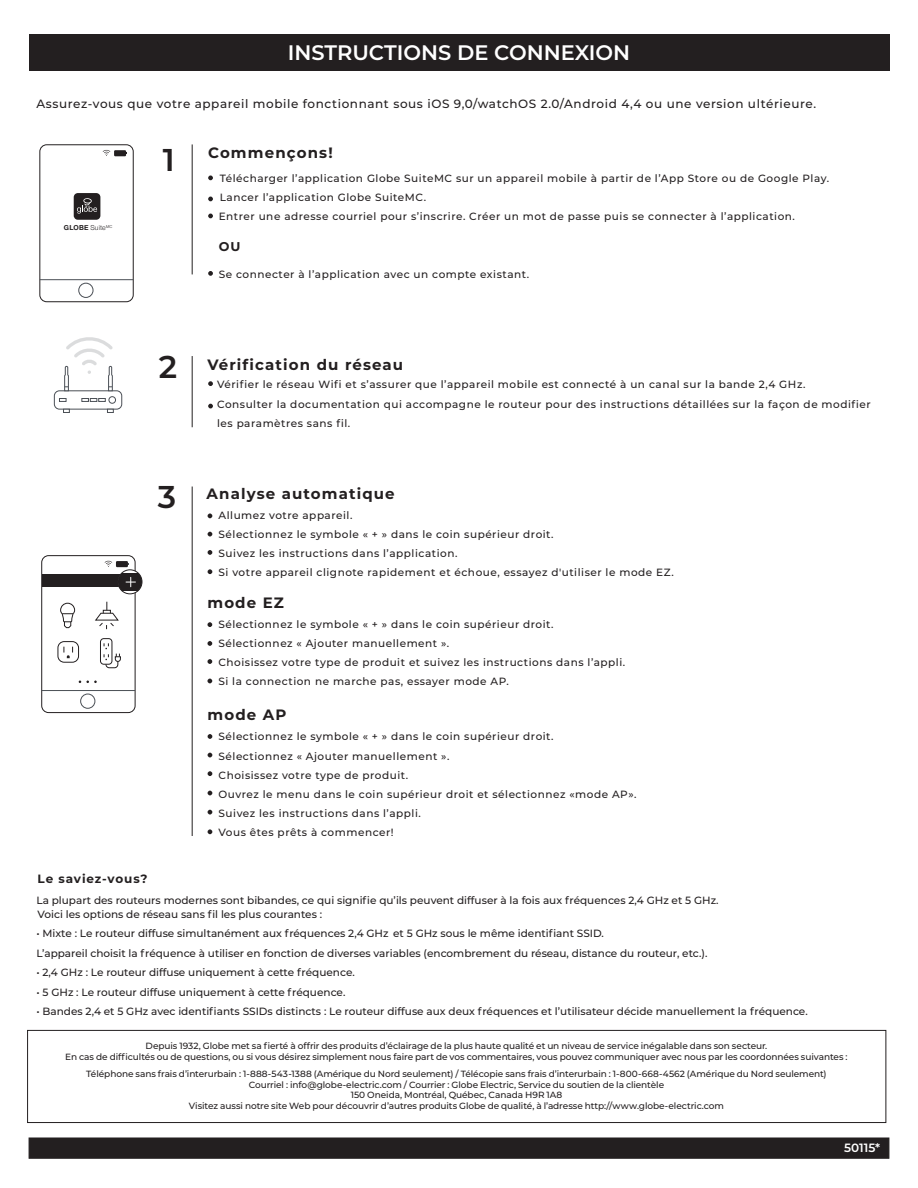
<style>
.page{position:relative;width:918px;height:1188px;background:#fff}
.page>*{position:absolute;margin:0;border:0;box-sizing:border-box;transform-origin:0 0}
.t1{font:600 31.5px "Montserrat";color:#231f20}
.t2{font:600 21px "Montserrat";color:#fff}
.t3{font:700 15px "Montserrat";letter-spacing:.075em;color:#231f20}
.t4{font:700 12.75px "Montserrat";color:#231f20}
.t5{font:500 12px "Montserrat";letter-spacing:.05em;color:#231f20}
.t6{font:700 12px "Montserrat";letter-spacing:.075em;color:#231f20}
.t7{font:600 12px "Montserrat";color:#fff}
.t8{font:500 10.5px/19px "Montserrat";letter-spacing:.05em;color:#231f20}
.t9{font:500 10.5px/13.5px "Montserrat";color:#231f20}
.t10{font:500 9px/10.6px "Montserrat";letter-spacing:-.01em;color:#231f20;text-align:center}
.t11{font:700 6.9px "Helvetica Neue";letter-spacing:.025em;color:#231f20}
.s1{font-weight:300}
.s2{font-weight:600;font-size:31.5px}
</style>
<div class="page">
<div style="left:29px;top:1138px;width:860px;height:20px;background:#231f20"></div>
<div style="left:27px;top:1030px;width:859px;height:93px;border:1px solid #231f20"></div>
<div style="left:29px;top:35px;width:860px;height:36px;background:#231f20"></div>
<div style="left:41px;top:555px;width:94px;height:158px;border:1px solid #231f20;border-radius:7px"></div>
<div style="left:80px;top:694px;width:15px;height:14px;border:1px solid #4a4f55;border-radius:50%"></div>
<hr style="left:42px;top:690px;width:93px;height:1px;background:#4a4f55">
<div style="left:116px;top:561px;width:12px;height:6px;background:#231f20"></div>
<div style="left:100px;top:638px;width:12px;height:27px;border:1px solid #231f20;border-radius:3px"></div>
<svg style="left:104px;top:643px;width:17px;height:26px"></svg>
<div style="left:57px;top:641px;width:22px;height:22px;border:1px solid #231f20;border-radius:6px"></div>
<svg style="left:63px;top:647px;width:10px;height:11px"></svg>
<svg style="left:60px;top:602px;width:15px;height:26px"></svg>
<svg style="left:95px;top:602px;width:24px;height:27px"></svg>
<div style="left:42px;top:574px;width:93px;height:13px;background:#231f20"></div>
<svg style="left:79px;top:681px;width:18px;height:2px"></svg>
<svg style="left:118px;top:563px;width:24px;height:31px"></svg>
<div style="left:118px;top:569px;width:24px;height:25px;border:1px solid #231f20;border-radius:50%"></div>
<svg style="left:105px;top:560px;width:7px;height:7px"></svg>
<div style="left:40px;top:144px;width:94px;height:158px;border:1px solid #231f20;border-radius:7px"></div>
<div style="left:79px;top:283px;width:14px;height:15px;border:1px solid #4a4f55;border-radius:50%"></div>
<hr style="left:40px;top:279px;width:93px;height:1px;background:#4a4f55">
<div style="left:114px;top:150px;width:12px;height:6px;background:#231f20"></div>
<svg style="left:74px;top:193px;width:26px;height:27px"></svg>
<svg style="left:103px;top:150px;width:7px;height:6px"></svg>
<div style="left:54px;top:390px;width:68px;height:20px;border:1px solid #4a4f55;border-radius:5px"></div>
<div style="left:109px;top:396px;width:7px;height:8px;border:1px solid #4a4f55;border-radius:50%"></div>
<svg style="left:59px;top:398px;width:7px;height:4px"></svg>
<svg style="left:81px;top:398px;width:25px;height:4px"></svg>
<svg style="left:63px;top:409px;width:7px;height:4px"></svg>
<svg style="left:107px;top:409px;width:7px;height:4px"></svg>
<svg style="left:64px;top:337px;width:49px;height:55px"></svg>
<hr style="left:192px;top:144px;width:1px;height:130px;background:#231f20">
<svg style="left:208px;top:734px;width:4px;height:5px"></svg>
<svg style="left:208px;top:753px;width:4px;height:4px"></svg>
<svg style="left:208px;top:771px;width:4px;height:5px"></svg>
<svg style="left:208px;top:791px;width:4px;height:4px"></svg>
<svg style="left:208px;top:810px;width:4px;height:5px"></svg>
<svg style="left:208px;top:829px;width:4px;height:5px"></svg>
<svg style="left:208px;top:514px;width:4px;height:4px"></svg>
<svg style="left:208px;top:532px;width:4px;height:4px"></svg>
<svg style="left:208px;top:550px;width:4px;height:5px"></svg>
<svg style="left:208px;top:569px;width:4px;height:5px"></svg>
<svg style="left:207px;top:641px;width:5px;height:5px"></svg>
<svg style="left:207px;top:659px;width:5px;height:5px"></svg>
<svg style="left:207px;top:622px;width:5px;height:5px"></svg>
<svg style="left:207px;top:679px;width:5px;height:4px"></svg>
<hr style="left:192px;top:487px;width:1px;height:349px;background:#231f20">
<svg style="left:208px;top:197px;width:5px;height:4px"></svg>
<svg style="left:208px;top:175px;width:5px;height:5px"></svg>
<svg style="left:208px;top:214px;width:5px;height:4px"></svg>
<svg style="left:208px;top:271px;width:5px;height:5px"></svg>
<svg style="left:208px;top:381px;width:5px;height:5px"></svg>
<svg style="left:208px;top:404px;width:5px;height:4px"></svg>
<hr style="left:192px;top:356px;width:1px;height:71px;background:#231f20">
<h2 class="t2" style="left:288px;top:37px;width:344px">INSTRUCTIONS DE CONNEXION</h2>
<p class="t5" style="left:37px;top:96px;width:781px">Assurez-vous que votre appareil mobile fonctionnant sous iOS 9,0/watchOS 2.0/Android 4,4 ou une version ultérieure.</p>
<p class="t11" style="left:64px;top:222px;width:50px">GLOBE <span class="s1">Suite</span><sup>MC</sup></p>
<h1 class="t1" style="left:163px;top:138px;width:14px">1</h1>
<h3 class="t3" style="left:208px;top:142px;width:126px">Commençons!</h3>
<p class="t8" style="left:219px;top:168px;width:612px">Télécharger l’application Globe SuiteMC sur un appareil mobile à partir de l’App Store ou de Google Play.<br>Lancer l’application Globe SuiteMC.<br>Entrer une adresse courriel pour s’inscrire. Créer un mot de passe puis se connecter à l’application.</p>
<p class="t4" style="left:219px;top:237px;width:23px">OU</p>
<p class="t8" style="left:219px;top:264px;width:312px">Se connecter à l’application avec un compte existant.</p>
<h3 class="t3" style="left:159px;top:354px;width:246px"><span class="s2">2</span> Vérification du réseau</h3>
<p class="t8" style="left:217px;top:375px;width:655px">Vérifier le réseau Wifi et s’assurer que l’appareil mobile est connecté à un canal sur la bande 2,4 GHz.<br>Consulter la documentation qui accompagne le routeur pour des instructions détaillées sur la façon de modifier les paramètres sans fil.</p>
<h1 class="t1" style="left:158px;top:475px;width:20px">3</h1>
<h3 class="t3" style="left:207px;top:483px;width:190px">Analyse automatique</h3>
<p class="t8" style="left:219px;top:506px;width:457px">Allumez votre appareil.<br>Sélectionnez le symbole « + » dans le coin supérieur droit.<br>Suivez les instructions dans l’application.<br>Si votre appareil clignote rapidement et échoue, essayez d'utiliser le mode EZ.</p>
<h3 class="t3" style="left:207px;top:591px;width:78px">mode EZ</h3>
<p class="t8" style="left:218px;top:614px;width:408px">Sélectionnez le symbole « + » dans le coin supérieur droit.<br>Sélectionnez « Ajouter manuellement ».<br>Choisissez votre type de produit et suivez les instructions dans l’appli.<br>Si la connection ne marche pas, essayer mode AP.</p>
<h3 class="t3" style="left:207px;top:704px;width:80px">mode AP</h3>
<p class="t8" style="left:219px;top:727px;width:419px">Sélectionnez le symbole « + » dans le coin supérieur droit.<br>Sélectionnez « Ajouter manuellement ».<br>Choisissez votre type de produit.<br>Ouvrez le menu dans le coin supérieur droit et sélectionnez «mode AP».<br>Suivez les instructions dans l’appli.<br>Vous êtes prêts à commencer!</p>
<p class="t6" style="left:38px;top:870px;width:111px">Le saviez-vous?</p>
<p class="t9" style="left:36px;top:893px;width:684px">La plupart des routeurs modernes sont bibandes, ce qui signifie qu’ils peuvent diffuser à la fois aux fréquences 2,4 GHz et 5 GHz.<br>Voici les options de réseau sans fil les plus courantes :</p>
<p class="t9" style="left:36px;top:924px;width:673px;line-height:19.5px">• Mixte : Le routeur diffuse simultanément aux fréquences 2,4 GHz et 5 GHz sous le même identifiant SSID.<br>L’appareil choisit la fréquence à utiliser en fonction de diverses variables (encombrement du réseau, distance du routeur, etc.).</p>
<p class="t9" style="left:36px;top:965px;width:320px">• 2,4 GHz : Le routeur diffuse uniquement à cette fréquence.</p>
<p class="t9" style="left:36px;top:985px;width:310px">• 5 GHz : Le routeur diffuse uniquement à cette fréquence.</p>
<p class="t9" style="left:36px;top:1004px;width:773px">• Bandes 2,4 et 5 GHz avec identifiants SSIDs distincts : Le routeur diffuse aux deux fréquences et l’utilisateur décide manuellement la fréquence.</p>
<p class="t10" style="left:65px;top:1040px;width:784px">Depuis 1932, Globe met sa fierté à offrir des produits d’éclairage de la plus haute qualité et un niveau de service inégalable dans son secteur.<br>En cas de difficultés ou de questions, ou si vous désirez simplement nous faire part de vos commentaires, vous pouvez communiquer avec nous par les coordonnées suivantes :</p>
<p class="t10" style="left:86px;top:1068px;width:742px">Téléphone sans frais d’interurbain : 1-888-543-1388 (Amérique du Nord seulement) / Télécopie sans frais d’interurbain : 1-800-668-4562 (Amérique du Nord seulement)<br>Courriel : info@globe-electric.com / Courrier : Globe Electric, Service du soutien de la clientèle<br>150 Oneida, Montréal, Québec, Canada H9R 1A8<br>Visitez aussi notre site Web pour découvrir d’autres produits Globe de qualité, à l’adresse http://www.globe-electric.com</p>
<p class="t7" style="left:844px;top:1139px;width:38px">50115*</p>
</div>
